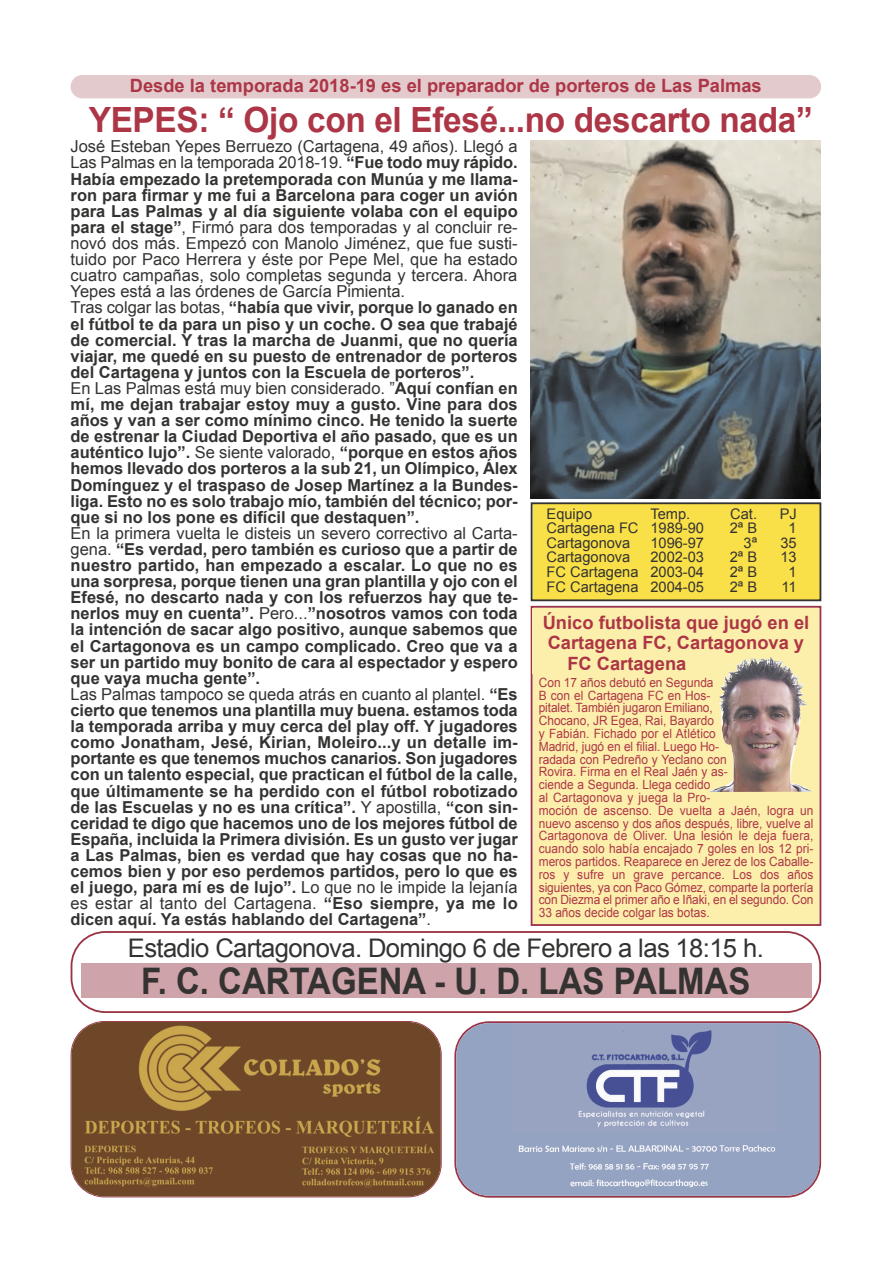
<style>
.page{position:relative;width:893px;height:1263px;background:#fff}
.page>*{position:absolute;margin:0;border:0;box-sizing:border-box;transform-origin:0 0}
.t1{font:700 36.6px "Arial";color:#343332;scale:.9 1}
.t2{font:700 34.8px "Arial";letter-spacing:-.01em;color:#ad3646;scale:.96 1}
.t3{font:25.65px "Arial";letter-spacing:-.025em;color:#343332}
.t4{font:700 18.3px "Arial";color:#ad3646}
.t5{font:700 16.5px/16px "Arial";color:#343332}
.t6{font:14.7px "Arial";color:#343332}
.t7{font:12.75px/12.8px "Arial";color:#ad3646;scale:.93 1}
.s1{font-weight:400}
</style>
<div class="page">
<div style="left:530px;top:606px;width:291px;height:320px;border:2px solid #9a3444"></div>
<div style="left:71px;top:75px;width:750px;height:23px;background:#e2cacd"></div>
<svg style="left:71px;top:931px;width:750px;height:82px"></svg>
<div style="left:532px;top:504px;width:287px;height:95px;background:#fae048"></div>
<div style="left:530px;top:502px;width:291px;height:99px;border:2px solid #343332"></div>
<img style="left:530px;top:140px;width:290px;height:358px">
<div style="left:533px;top:674px;width:286px;height:250px;background:#fcefac"></div>
<div style="left:533px;top:609px;width:286px;height:65px;background:#fcefac"></div>
<img style="left:710px;top:657px;width:101px;height:135px">
<img style="left:71px;top:1022px;width:370px;height:174px">
<svg style="left:454px;top:1021px;width:367px;height:177px"></svg>
<img style="left:456px;top:1024px;width:363px;height:172px">
<p class="t4" style="left:130px;top:75px;width:633px">Desde la temporada 2018-19 es el preparador de porteros de Las Palmas</p>
<h2 class="t2" style="left:89px;top:101px;width:755px">YEPES: “ Ojo con el Efesé...no descarto nada”</h2>
<p class="t5" style="left:71px;top:139px;width:448px"><span class="s1">José Esteban Yepes Berruezo (Cartagena, 49 años). Llegó a Las Palmas en la temporada 2018-19.</span> “Fue todo muy rápido.<br>Había empezado la pretemporada con Munúa y me llama&shy;ron para firmar y me fui a Barcelona para coger un avión para Las Palmas y al día siguiente volaba con el equipo para el stage”<span class="s1">, Firmó para dos temporadas y al concluir re&shy;novó dos más. Empezó con Manolo Jiménez, que fue susti&shy;tuido por Paco Herrera y éste por Pepe Mel, que ha estado cuatro campañas, solo completas segunda y tercera. Ahora Yepes está a las órdenes de García Pimienta.<br>Tras colgar las botas,</span> “había que vivir, porque lo ganado en el fútbol te da para un piso y un coche. O sea que trabajé de comercial. Y tras la marcha de Juanmi, que no quería viajar, me quedé en su puesto de entrenador de porteros del Cartagena y juntos con la Escuela de porteros”.<br><span class="s1">En Las Palmas está muy bien considerado. ”</span>Aquí confían en mí, me dejan trabajar estoy muy a gusto. Vine para dos años y van a ser como mínimo cinco. He tenido la suerte de estrenar la Ciudad Deportiva el año pasado, que es un auténtico lujo”. <span class="s1">Se siente valorado,</span> “porque en estos años hemos llevado dos porteros a la sub 21, un Olímpico, Álex Domínguez y el traspaso de Josep Martínez a la Bundes&shy;liga. Esto no es solo trabajo mío, también del técnico; por&shy;que si no los pone es difícil que destaquen”.</p>
<p class="t5" style="left:71px;top:525px;width:448px"><span class="s1">En la primera vuelta le disteis un severo correctivo al Carta&shy;gena.</span> “Es verdad, pero también es curioso que a partir de nuestro partido, han empezado a escalar. Lo que no es una sorpresa, porque tienen una gran plantilla y ojo con el Efesé, no descarto nada y con los refuerzos hay que te&shy;nerlos muy en cuenta”. <span class="s1">Pero...</span>”nosotros vamos con toda la intención de sacar algo positivo, aunque sabemos que el Cartagonova es un campo complicado. Creo que va a ser un partido muy bonito de cara al espectador y espero que vaya mucha gente”.<br><span class="s1">Las Palmas tampoco se queda atrás en cuanto al plantel.</span> “Es cierto que tenemos una plantilla muy buena. estamos toda la temporada arriba y muy cerca del play off. Y jugadores como Jonatham, Jesé, Kirian, Moleiro...y un detalle im&shy;portante es que tenemos muchos canarios. Son jugadores con un talento especial, que practican el fútbol de la calle, que últimamente se ha perdido con el fútbol robotizado de las Escuelas y no es una crítica”. <span class="s1">Y apostilla,</span> “con sin&shy;ceridad te digo que hacemos uno de los mejores fútbol de España, incluida la Primera división. Es un gusto ver jugar a Las Palmas, bien es verdad que hay cosas que no ha&shy;cemos bien y por eso perdemos partidos, pero lo que es el juego, para mí es de lujo”. <span class="s1">Lo que no le impide la lejanía es estar al tanto del Cartagena.</span> “Eso siempre, ya me lo dicen aquí. Ya estás hablando del Cartagena”<span class="s1">.</span></p>
<p class="t6" style="left:546px;top:505px;width:47px">Equipo</p>
<p class="t6" style="left:650px;top:505px;width:41px">Temp.</p>
<p class="t6" style="left:730px;top:505px;width:28px">Cat.</p>
<p class="t6" style="left:779px;top:505px;width:19px">PJ</p>
<p class="t6" style="left:546px;top:520px;width:159px">Cartagena FC 1989-90</p>
<p class="t6" style="left:729px;top:520px;width:29px">2ª B</p>
<p class="t6" style="left:788px;top:520px;width:10px">1</p>
<p class="t6" style="left:546px;top:534px;width:85px">Cartagonova</p>
<p class="t6" style="left:650px;top:534px;width:55px">1096-97</p>
<p class="t6" style="left:743px;top:534px;width:15px">3ª</p>
<p class="t6" style="left:780px;top:534px;width:18px">35</p>
<p class="t6" style="left:546px;top:549px;width:85px">Cartagonova</p>
<p class="t6" style="left:650px;top:549px;width:55px">2002-03</p>
<p class="t6" style="left:729px;top:549px;width:29px">2ª B</p>
<p class="t6" style="left:780px;top:549px;width:18px">13</p>
<p class="t6" style="left:546px;top:564px;width:159px">FC Cartagena 2003-04</p>
<p class="t6" style="left:729px;top:564px;width:29px">2ª B</p>
<p class="t6" style="left:788px;top:564px;width:10px">1</p>
<p class="t6" style="left:546px;top:578px;width:159px">FC Cartagena 2004-05</p>
<p class="t6" style="left:729px;top:578px;width:29px">2ª B</p>
<p class="t6" style="left:781px;top:578px;width:17px">11</p>
<p class="t4" style="left:542px;top:613px;width:268px">Único futbolista que jugó en el</p>
<p class="t4" style="left:547px;top:633px;width:258px">Cartagena FC, Cartagonova y</p>
<p class="t4" style="left:567px;top:653px;width:120px">FC Cartagena</p>
<p class="t7" style="left:538px;top:676px;width:297px">Con 17 años debutó en Segunda<br>B con el Cartagena FC en Hos-<br>pitalet. También jugaron Emiliano,<br>Chocano, JR Egea, Rai, Bayardo<br>y Fabián. Fichado por el Atlético<br>Madrid, jugó en el filial. Luego Ho-<br>radada con Pedreño y Yeclano con<br>Rovira. Firma en el Real Jaén y as-<br>ciende a Segunda. Llega cedido<br>al Cartagonova y juega la Pro-<br>moción de ascenso. De vuelta a Jaén, logra un nuevo ascenso y dos años después, libre, vuelve al Cartagonova de Oliver. Una lesión le deja fuera, cuando solo había encajado 7 goles en los 12 pri&shy;meros partidos. Reaparece en Jerez de los Caballe&shy;ros y sufre un grave percance. Los dos años siguientes, ya con Paco Gómez, comparte la portería con Diezma el primer año e Iñaki, en el segundo. Con 33 años decide colgar las botas.</p>
<h3 class="t3" style="left:128px;top:934px;width:637px">Estadio Cartagonova. Domingo 6 de Febrero a las 18:15 h.</h3>
<h1 class="t1" style="left:141px;top:961px;width:678px">F. C. CARTAGENA - U. D. LAS PALMAS</h1>
</div>
